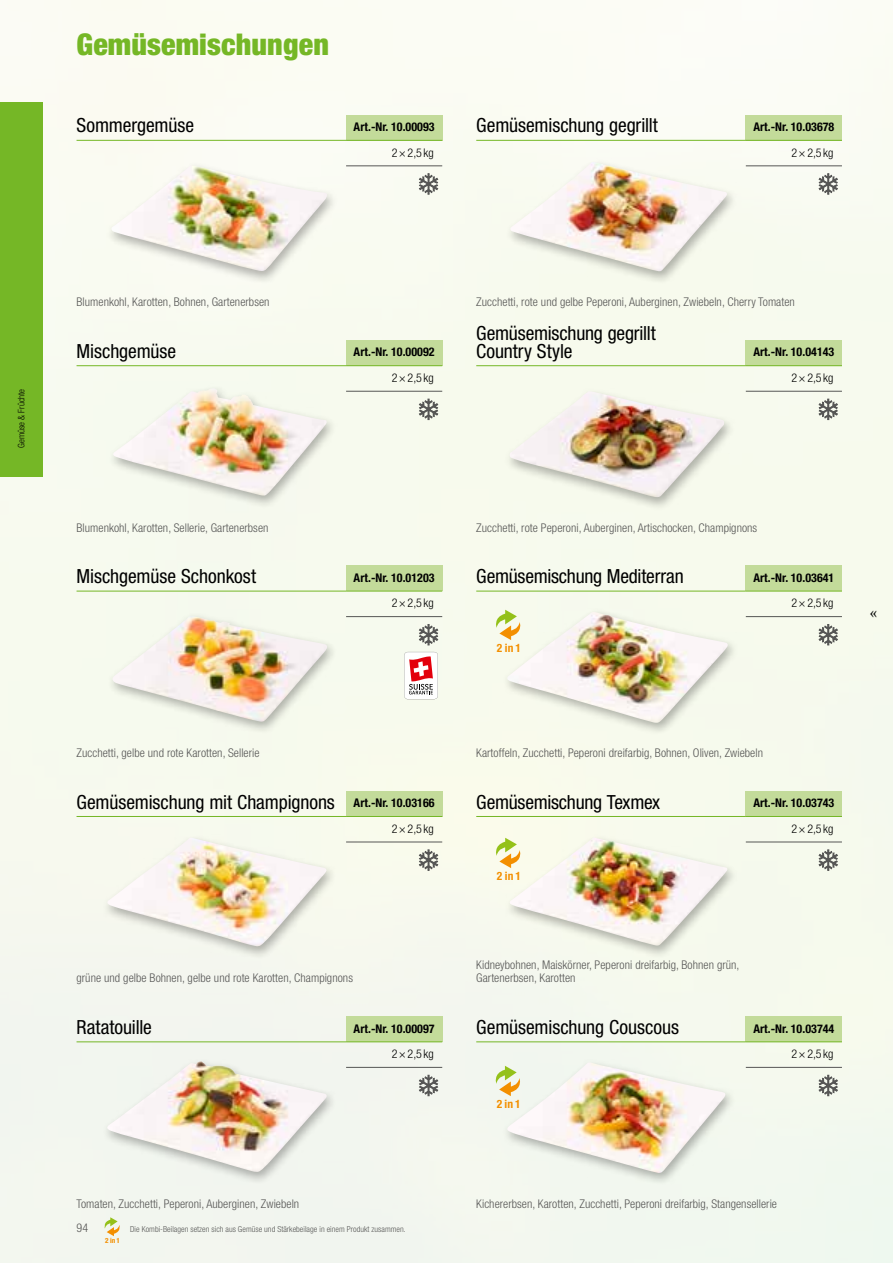
<style>
.page{position:relative;width:893px;height:1263px;background:#f7faee}
.page>*{position:absolute;margin:0;border:0;box-sizing:border-box;transform-origin:0 0}
.t1{font:900 condensed 30px "Helvetica Neue LT Std";letter-spacing:.005em;color:#75b726}
.t2{font:condensed 19.5px/18px "Helvetica Neue LT Std";letter-spacing:-.005em;color:#000}
.t3{font:18px "Minion Pro";color:#000}
.t4{font:300 condensed 12px/13.5px "Helvetica Neue LT Std";letter-spacing:.005em;color:#565655}
.t5{font:700 condensed 12px "Helvetica Neue LT Std";letter-spacing:.005em;color:#000}
.t6{font:300 condensed 12px "Helvetica Neue LT Std";letter-spacing:.06em;color:#000}
.t7{font:700 condensed 11.55px "Helvetica Neue LT Std";color:#f38f00}
.t8{font:300 condensed 9px "Helvetica Neue LT Std";color:#000}
.t9{font:300 condensed 8.25px "Helvetica Neue LT Std";letter-spacing:.005em;color:#565655}
.t10{font:700 condensed 7.2px "Helvetica Neue LT Std";color:#f38f00}
.s1{font-weight:700;font-size:12px}
</style>
<div class="page">
<div style="left:0;top:102px;width:43px;height:374px;background:#75b726"></div>
<div style="left:501px;top:607px;width:237px;height:129px;background:#f7faed"></div>
<img style="left:508px;top:612px;width:220px;height:111px">
<div style="left:105px;top:161px;width:233px;height:123px;background:#f9fbf1"></div>
<img style="left:111px;top:167px;width:217px;height:105px">
<div style="left:503px;top:833px;width:235px;height:125px;background:#f6f9ed"></div>
<img style="left:510px;top:838px;width:217px;height:108px">
<div style="left:101px;top:833px;width:236px;height:126px;background:#000;opacity:.3"></div>
<img style="left:107px;top:838px;width:220px;height:108px">
<div style="left:501px;top:1058px;width:235px;height:128px;background:#f2f7ef"></div>
<img style="left:507px;top:1063px;width:218px;height:110px">
<div style="left:504px;top:158px;width:234px;height:126px;background:#f7faee"></div>
<img style="left:511px;top:162px;width:216px;height:110px">
<div style="left:101px;top:1057px;width:237px;height:128px;background:#f2f5ef"></div>
<img style="left:107px;top:1061px;width:220px;height:111px">
<div style="left:107px;top:383px;width:231px;height:126px;background:#f6faee"></div>
<img style="left:113px;top:389px;width:214px;height:107px">
<div style="left:106px;top:611px;width:232px;height:124px;background:#f6faee"></div>
<img style="left:112px;top:616px;width:215px;height:106px">
<div style="left:503px;top:387px;width:232px;height:123px;background:#000;opacity:.3"></div>
<img style="left:510px;top:391px;width:214px;height:106px">
<svg style="left:493px;top:610px;width:30px;height:30px"></svg>
<svg style="left:493px;top:838px;width:30px;height:30px"></svg>
<svg style="left:493px;top:1066px;width:30px;height:30px"></svg>
<div style="left:746px;top:566px;width:96px;height:25px;background:#c3db9a"></div>
<hr style="left:746px;top:616px;width:96px;height:1px;background:#565655">
<hr style="left:476px;top:591px;width:270px;height:1px;background:#75b726">
<hr style="left:746px;top:591px;width:96px;height:1px;background:#75b726">
<svg style="left:818px;top:624px;width:20px;height:21px"></svg>
<div style="left:346px;top:115px;width:96px;height:25px;background:#c3db9a"></div>
<hr style="left:346px;top:165px;width:96px;height:1px;background:#565655">
<hr style="left:77px;top:140px;width:269px;height:1px;background:#75b726">
<hr style="left:346px;top:140px;width:96px;height:1px;background:#75b726">
<svg style="left:419px;top:173px;width:19px;height:22px"></svg>
<div style="left:746px;top:791px;width:96px;height:25px;background:#c3db9a"></div>
<hr style="left:746px;top:842px;width:96px;height:1px;background:#565655">
<hr style="left:476px;top:816px;width:270px;height:1px;background:#75b726">
<hr style="left:746px;top:816px;width:96px;height:1px;background:#75b726">
<svg style="left:818px;top:849px;width:20px;height:22px"></svg>
<div style="left:346px;top:791px;width:96px;height:25px;background:#c3db9a"></div>
<hr style="left:346px;top:842px;width:96px;height:1px;background:#565655">
<hr style="left:77px;top:816px;width:269px;height:1px;background:#75b726">
<hr style="left:346px;top:816px;width:96px;height:1px;background:#75b726">
<svg style="left:419px;top:849px;width:19px;height:22px"></svg>
<div style="left:746px;top:1016px;width:96px;height:26px;background:#c3db9a"></div>
<hr style="left:746px;top:1067px;width:96px;height:1px;background:#565655">
<hr style="left:476px;top:1041px;width:270px;height:1px;background:#75b726">
<hr style="left:746px;top:1041px;width:96px;height:1px;background:#75b726">
<svg style="left:818px;top:1075px;width:20px;height:21px"></svg>
<div style="left:746px;top:115px;width:96px;height:25px;background:#c3db9a"></div>
<hr style="left:746px;top:165px;width:96px;height:1px;background:#565655">
<hr style="left:476px;top:140px;width:270px;height:1px;background:#75b726">
<hr style="left:746px;top:140px;width:96px;height:1px;background:#75b726">
<svg style="left:818px;top:173px;width:20px;height:22px"></svg>
<div style="left:346px;top:1016px;width:96px;height:26px;background:#c3db9a"></div>
<hr style="left:346px;top:1067px;width:96px;height:1px;background:#565655">
<hr style="left:77px;top:1041px;width:269px;height:1px;background:#75b726">
<hr style="left:346px;top:1041px;width:96px;height:1px;background:#75b726">
<svg style="left:419px;top:1075px;width:19px;height:21px"></svg>
<div style="left:346px;top:340px;width:96px;height:26px;background:#c3db9a"></div>
<hr style="left:346px;top:391px;width:96px;height:1px;background:#565655">
<hr style="left:77px;top:365px;width:269px;height:1px;background:#75b726">
<hr style="left:346px;top:365px;width:96px;height:1px;background:#75b726">
<svg style="left:419px;top:399px;width:19px;height:21px"></svg>
<div style="left:346px;top:566px;width:96px;height:25px;background:#c3db9a"></div>
<hr style="left:346px;top:616px;width:96px;height:1px;background:#565655">
<hr style="left:77px;top:591px;width:269px;height:1px;background:#75b726">
<hr style="left:346px;top:591px;width:96px;height:1px;background:#75b726">
<svg style="left:419px;top:624px;width:19px;height:21px"></svg>
<svg style="left:404px;top:652px;width:34px;height:47px"></svg>
<div style="left:746px;top:340px;width:96px;height:26px;background:#c3db9a"></div>
<hr style="left:746px;top:391px;width:96px;height:1px;background:#565655">
<hr style="left:476px;top:365px;width:270px;height:1px;background:#75b726">
<hr style="left:746px;top:365px;width:96px;height:1px;background:#75b726">
<svg style="left:818px;top:399px;width:20px;height:21px"></svg>
<svg style="left:103px;top:1217px;width:19px;height:19px"></svg>
<h1 class="t1" style="left:77px;top:26px;width:254px">Gemüsemischungen</h1>
<h2 class="t2" style="left:77px;top:116px;width:119px">Sommergemüse</h2>
<p class="t5" style="left:354px;top:119px;width:83px">Art.-Nr. 10.00093</p>
<p class="t6" style="left:392px;top:145px;width:44px">2×2,5kg</p>
<h2 class="t2" style="left:476px;top:116px;width:183px">Gemüsemischung gegrillt</h2>
<p class="t5" style="left:753px;top:119px;width:83px">Art.-Nr. 10.03678</p>
<p class="t6" style="left:791px;top:145px;width:44px">2×2,5kg</p>
<p class="t8" style="left:16px;top:448px;width:61px;rotate:-90deg">Gemüse &amp; Früchte</p>
<p class="t4" style="left:77px;top:295px;width:195px">Blumenkohl, Karotten, Bohnen, Gartenerbsen</p>
<h2 class="t2" style="left:77px;top:342px;width:101px">Mischgemüse</h2>
<p class="t5" style="left:354px;top:345px;width:83px">Art.-Nr. 10.00092</p>
<p class="t6" style="left:392px;top:371px;width:44px">2×2,5kg</p>
<p class="t4" style="left:476px;top:295px;width:320px">Zucchetti, rote und gelbe Peperoni, Auberginen, Zwiebeln, Cherry Tomaten</p>
<h2 class="t2" style="left:476px;top:324px;width:181px">Gemüsemischung gegrillt<br>Country Style</h2>
<p class="t5" style="left:753px;top:345px;width:83px">Art.-Nr. 10.04143</p>
<p class="t6" style="left:791px;top:371px;width:44px">2×2,5kg</p>
<p class="t4" style="left:77px;top:520px;width:193px">Blumenkohl, Karotten, Sellerie, Gartenerbsen</p>
<h2 class="t2" style="left:77px;top:567px;width:181px">Mischgemüse Schonkost</h2>
<p class="t5" style="left:354px;top:570px;width:83px">Art.-Nr. 10.01203</p>
<p class="t6" style="left:392px;top:596px;width:44px">2×2,5kg</p>
<p class="t4" style="left:77px;top:746px;width:185px">Zucchetti, gelbe und rote Karotten, Sellerie</p>
<h2 class="t2" style="left:77px;top:793px;width:360px">Gemüsemischung mit Champignons <span class="s1">Art.-Nr. 10.03166</span></h2>
<p class="t6" style="left:392px;top:821px;width:44px">2×2,5kg</p>
<p class="t4" style="left:77px;top:971px;width:278px">grüne und gelbe Bohnen, gelbe und rote Karotten, Champignons</p>
<h2 class="t2" style="left:77px;top:1018px;width:77px">Ratatouille</h2>
<p class="t5" style="left:354px;top:1021px;width:83px">Art.-Nr. 10.00097</p>
<p class="t6" style="left:392px;top:1047px;width:44px">2×2,5kg</p>
<p class="t4" style="left:77px;top:1196px;width:224px">Tomaten, Zucchetti, Peperoni, Auberginen, Zwiebeln</p>
<p class="t4" style="left:77px;top:1221px;width:13px">94</p>
<p class="t10" style="left:105px;top:1236px;width:16px">2 in 1</p>
<p class="t9" style="left:130px;top:1225px;width:277px">Die Kombi-Beilagen setzen sich aus Gemüse und Stärkebeilage in einem Produkt zusammen.</p>
<p class="t4" style="left:476px;top:520px;width:283px">Zucchetti, rote Peperoni, Auberginen, Artischocken, Champignons</p>
<h2 class="t2" style="left:476px;top:567px;width:209px">Gemüsemischung Mediterran</h2>
<p class="t5" style="left:753px;top:570px;width:83px">Art.-Nr. 10.03641</p>
<p class="t6" style="left:791px;top:596px;width:44px">2×2,5kg</p>
<p class="t7" style="left:497px;top:640px;width:25px">2 in 1</p>
<h3 class="t3" style="left:870px;top:600px;width:9px">«</h3>
<p class="t4" style="left:476px;top:746px;width:288px">Kartoffeln, Zucchetti, Peperoni dreifarbig, Bohnen, Oliven, Zwiebeln</p>
<h2 class="t2" style="left:476px;top:793px;width:185px">Gemüsemischung Texmex</h2>
<p class="t5" style="left:753px;top:796px;width:83px">Art.-Nr. 10.03743</p>
<p class="t6" style="left:791px;top:821px;width:44px">2×2,5kg</p>
<p class="t7" style="left:497px;top:868px;width:25px">2 in 1</p>
<p class="t4" style="left:476px;top:958px;width:265px">Kidneybohnen, Maiskörner, Peperoni dreifarbig, Bohnen grün,<br>Gartenerbsen, Karotten</p>
<h2 class="t2" style="left:476px;top:1018px;width:204px">Gemüsemischung Couscous</h2>
<p class="t5" style="left:753px;top:1021px;width:83px">Art.-Nr. 10.03744</p>
<p class="t6" style="left:791px;top:1047px;width:44px">2×2,5kg</p>
<p class="t7" style="left:497px;top:1096px;width:25px">2 in 1</p>
<p class="t4" style="left:476px;top:1196px;width:302px">Kichererbsen, Karotten, Zucchetti, Peperoni dreifarbig, Stangensellerie</p>
</div>
